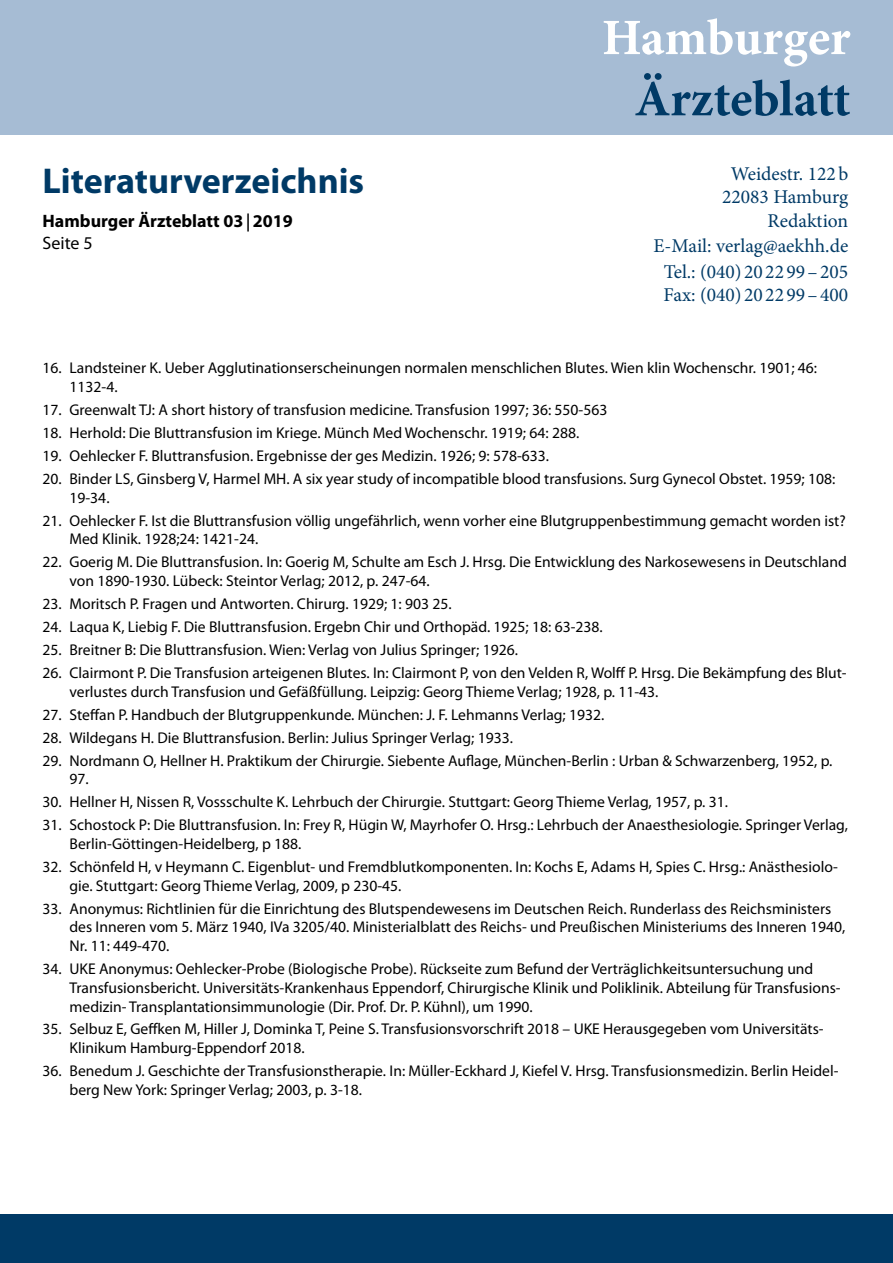
<style>
.page{position:relative;width:893px;height:1263px;background:#fff}
.page>*{position:absolute;margin:0;border:0;box-sizing:border-box;transform-origin:0 0}
.t1{font:700 51px "Minion Pro";letter-spacing:-.005em;color:#003a66}
.t2{font:700 51px "Minion Pro";letter-spacing:-.005em;color:#fff}
.t3{font:700 36px "Myriad Pro";color:#003a66}
.t4{font:19.5px/23.4px "Minion Pro";color:#003a66;text-align:right}
.t5{font:700 18px/21.6px "Myriad Pro";color:#000}
.t6{font:15.6px/18.8px "Myriad Pro";color:#000}
.s1{font-family:"Minion Pro"}
.s2{font-weight:400}
</style>
<div class="page">
<div style="left:0;top:1214px;width:893px;height:49px;background:#003a66"></div>
<div style="left:0;top:0;width:893px;height:135px;background:#a6bcd4"></div>
<h2 class="t3" style="left:43px;top:157px;width:323px">Literaturverzeichnis</h2>
<p class="t5" style="left:43px;top:210px;width:252px">Hamburger Ärzteblatt 03<span class="s1">|</span>2019<br><span class="s2">Seite 5</span></p>
<h1 class="t2" style="left:602px;top:2px;width:250px">Hamburger</h1>
<h1 class="t1" style="left:634px;top:63px;width:217px">Ärzteblatt</h1>
<p class="t4" style="left:722px;top:162px;width:128px">Weidestr. 122b<br>22083 Hamburg<br>Redaktion</p>
<p class="t4" style="left:653px;top:233px;width:196px;line-height:25.5px;text-align:center">E-Mail: verlag@aekhh.de<br>Tel.: (040) 20 22 99–205</p>
<p class="t4" style="left:664px;top:283px;width:186px">Fax: (040) 20 22 99–400</p>
<p class="t6" style="left:70px;top:358px;width:749px;text-indent:-27px">16. Landsteiner K. Ueber Agglutinationserscheinungen normalen menschlichen Blutes. Wien klin Wochenschr. 1901; 46:<br>1132-4.</p>
<p class="t6" style="left:43px;top:400px;width:566px">17. Greenwalt TJ: A short history of transfusion medicine. Transfusion 1997; 36: 550-563</p>
<p class="t6" style="left:43px;top:423px;width:538px">18. Herhold: Die Bluttransfusion im Kriege. Münch Med Wochenschr. 1919; 64: 288.</p>
<p class="t6" style="left:43px;top:446px;width:508px">19. Oehlecker F. Bluttransfusion. Ergebnisse der ges Medizin. 1926; 9: 578-633.</p>
<p class="t6" style="left:70px;top:469px;width:767px;text-indent:-27px">20. Binder LS, Ginsberg V, Harmel MH. A six year study of incompatible blood transfusions. Surg Gynecol Obstet. 1959; 108:<br>19-34.</p>
<p class="t6" style="left:70px;top:511px;width:778px;text-indent:-27px">21. Oehlecker F. Ist die Bluttransfusion völlig ungefährlich, wenn vorher eine Blutgruppenbestimmung gemacht worden ist?<br>Med Klinik. 1928;24: 1421-24.</p>
<p class="t6" style="left:70px;top:552px;width:779px;text-indent:-27px">22. Goerig M. Die Bluttransfusion. In: Goerig M, Schulte am Esch J. Hrsg. Die Entwicklung des Narkosewesens in Deutschland von 1890-1930. Lübeck: Steintor Verlag; 2012, p. 247-64.</p>
<p class="t6" style="left:43px;top:594px;width:411px">23. Moritsch P. Fragen und Antworten. Chirurg. 1929; 1: 903 25.</p>
<p class="t6" style="left:43px;top:617px;width:562px">24. Laqua K, Liebig F. Die Bluttransfusion. Ergebn Chir und Orthopäd. 1925; 18: 63-238.</p>
<p class="t6" style="left:43px;top:640px;width:477px">25. Breitner B: Die Bluttransfusion. Wien: Verlag von Julius Springer; 1926.</p>
<p class="t6" style="left:70px;top:663px;width:779px;text-indent:-27px">26. Clairmont P. Die Transfusion arteigenen Blutes. In: Clairmont P, von den Velden R, Wolff P. Hrsg. Die Bekämpfung des Blut&shy;verlustes durch Transfusion und Gefäßfüllung. Leipzig: Georg Thieme Verlag; 1928, p. 11-43.</p>
<p class="t6" style="left:43px;top:705px;width:563px">27. Steffan P. Handbuch der Blutgruppenkunde. München: J. F. Lehmanns Verlag; 1932.</p>
<p class="t6" style="left:43px;top:728px;width:472px">28. Wildegans H. Die Bluttransfusion. Berlin: Julius Springer Verlag; 1933.</p>
<p class="t6" style="left:70px;top:751px;width:764px;text-indent:-27px">29. Nordmann O, Hellner H. Praktikum der Chirurgie. Siebente Auflage, München-Berlin : Urban &amp; Schwarzenberg, 1952, p.<br>97.</p>
<p class="t6" style="left:43px;top:792px;width:687px">30. Hellner H, Nissen R, Vossschulte K. Lehrbuch der Chirurgie. Stuttgart: Georg Thieme Verlag, 1957, p. 31.</p>
<p class="t6" style="left:70px;top:815px;width:780px;text-indent:-27px">31. Schostock P: Die Bluttransfusion. In: Frey R, Hügin W, Mayrhofer O. Hrsg.: Lehrbuch der Anaesthesiologie. Springer Verlag,<br>Berlin-Göttingen-Heidelberg, p 188.</p>
<p class="t6" style="left:70px;top:857px;width:770px;text-indent:-27px">32. Schönfeld H, v Heymann C. Eigenblut- und Fremdblutkomponenten. In: Kochs E, Adams H, Spies C. Hrsg.: Anästhesiolo&shy;gie. Stuttgart: Georg Thieme Verlag, 2009, p 230-45.</p>
<p class="t6" style="left:70px;top:899px;width:777px;text-indent:-27px">33. Anonymus: Richtlinien für die Einrichtung des Blutspendewesens im Deutschen Reich. Runderlass des Reichsministers des Inneren vom 5. März 1940, IVa 3205/40. Ministerialblatt des Reichs- und Preußischen Ministeriums des Inneren 1940,<br>Nr. 11: 449-470.</p>
<p class="t6" style="left:70px;top:959px;width:773px;text-indent:-27px">34. UKE Anonymus: Oehlecker-Probe (Biologische Probe). Rückseite zum Befund der Verträglichkeitsuntersuchung und<br>Transfusionsbericht. Universitäts-Krankenhaus Eppendorf, Chirurgische Klinik und Poliklinik. Abteilung für Transfusions&shy;medizin- Transplantationsimmunologie (Dir. Prof. Dr. P. Kühnl), um 1990.</p>
<p class="t6" style="left:70px;top:1020px;width:756px;text-indent:-27px">35. Selbuz E, Geffken M, Hiller J, Dominka T, Peine S. Transfusionsvorschrift 2018 – UKE Herausgegeben vom Universitäts-<br>Klinikum Hamburg-Eppendorf 2018.</p>
<p class="t6" style="left:70px;top:1061px;width:770px;text-indent:-27px">36. Benedum J. Geschichte der Transfusionstherapie. In: Müller-Eckhard J, Kiefel V. Hrsg. Transfusionsmedizin. Berlin Heidel&shy;berg New York: Springer Verlag; 2003, p. 3-18.</p>
</div>
